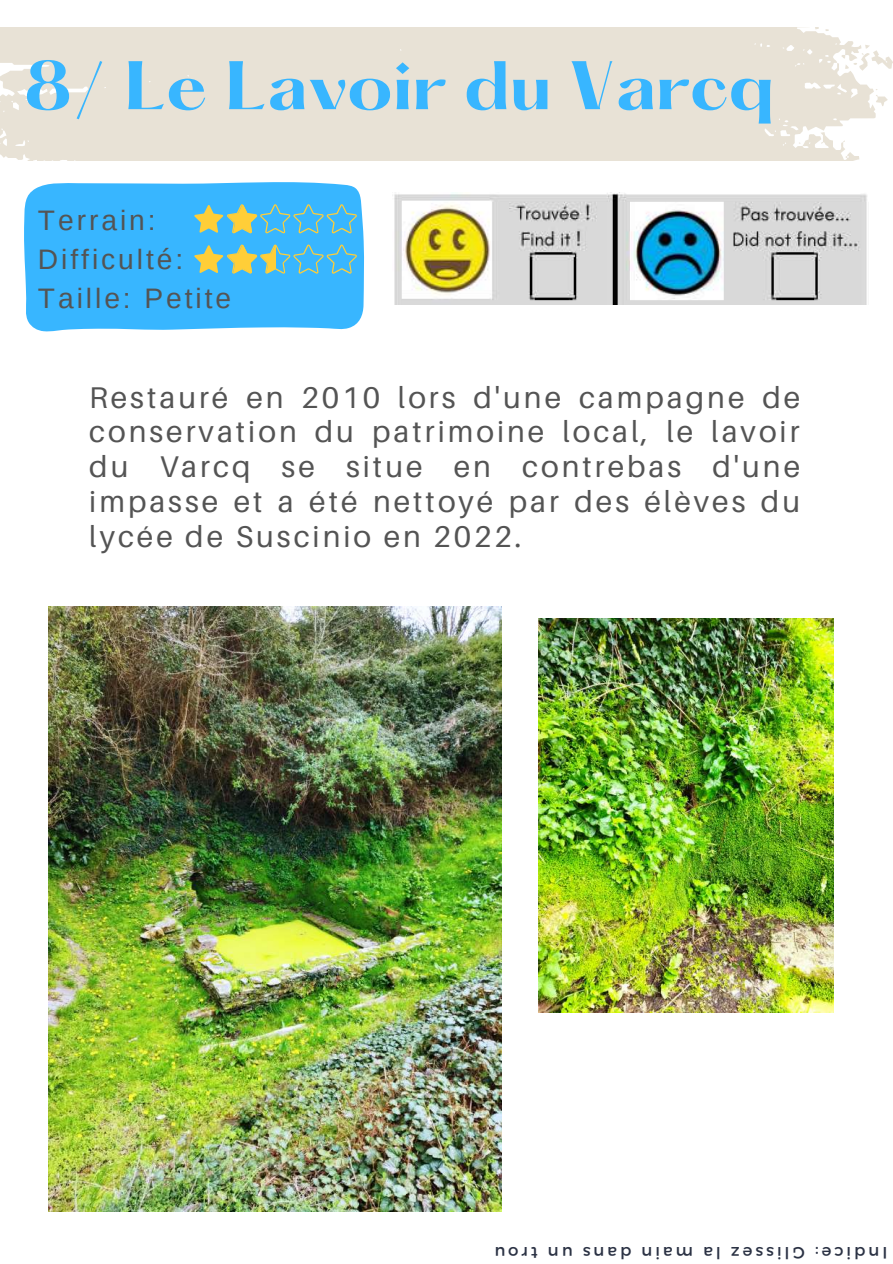
<style>
.page{position:relative;width:893px;height:1264px;background:#fff}
.page>*{position:absolute;margin:0;border:0;box-sizing:border-box;transform-origin:0 0}
.t1{font:700 60px "Hatton";color:#38b6ff}
.t2{font:30px/34.8px "Aileron";letter-spacing:.1em;color:#545454;text-align:justify}
.t3{font:28.2px/39.3px "Arimo";letter-spacing:.105em;color:#545454}
.t4{font:16.5px "Montserrat";letter-spacing:.18em;color:#2b3244}
</style>
<div class="page">
<div style="left:0;top:28px;width:875px;height:132px;background:#e8e2d6"></div>
<svg style="left:841px;top:45px;width:51px;height:26px"></svg>
<svg style="left:876px;top:89px;width:11px;height:17px"></svg>
<img style="left:394px;top:192px;width:473px;height:112px">
<div style="left:24px;top:182px;width:340px;height:150px;background:#38b6ff"></div>
<svg style="left:194px;top:204px;width:163px;height:29px;background:#6bbccb"></svg>
<img style="left:49px;top:606px;width:453px;height:605px">
<img style="left:538px;top:619px;width:295px;height:393px">
<svg style="left:194px;top:244px;width:163px;height:30px;background:#71bcc5"></svg>
<h1 class="t1" style="left:24px;top:58px;width:752px">8/ Le Lavoir du Varcq</h1>
<p class="t3" style="left:38px;top:200px;width:195px">Terrain:<br>Difficulté:<br>Taille: Petite</p>
<p class="t2" style="left:89px;top:379px;width:712px">Restauré en 2010 lors d'une campagne de conservation du patrimoine local, le lavoir du Varcq se situe en contrebas d'une impasse et a été nettoyé par des élèves du lycée de Suscinio en 2022.</p>
<p class="t4" style="left:537px;top:1263px;width:45px;rotate:-180deg">ort u</p>
<p class="t4" style="left:572px;top:1263px;width:26px;rotate:-180deg">un</p>
<p class="t4" style="left:631px;top:1263px;width:50px;rotate:-180deg">dans</p>
<p class="t4" style="left:693px;top:1263px;width:53px;rotate:-180deg">m a ni</p>
<p class="t4" style="left:720px;top:1263px;width:19px;rotate:-180deg">al</p>
<p class="t4" style="left:804px;top:1263px;width:75px;rotate:-180deg">G sil sez</p>
<p class="t4" style="left:887px;top:1263px;width:74px;rotate:-180deg">nI d ci e :</p>
</div>
